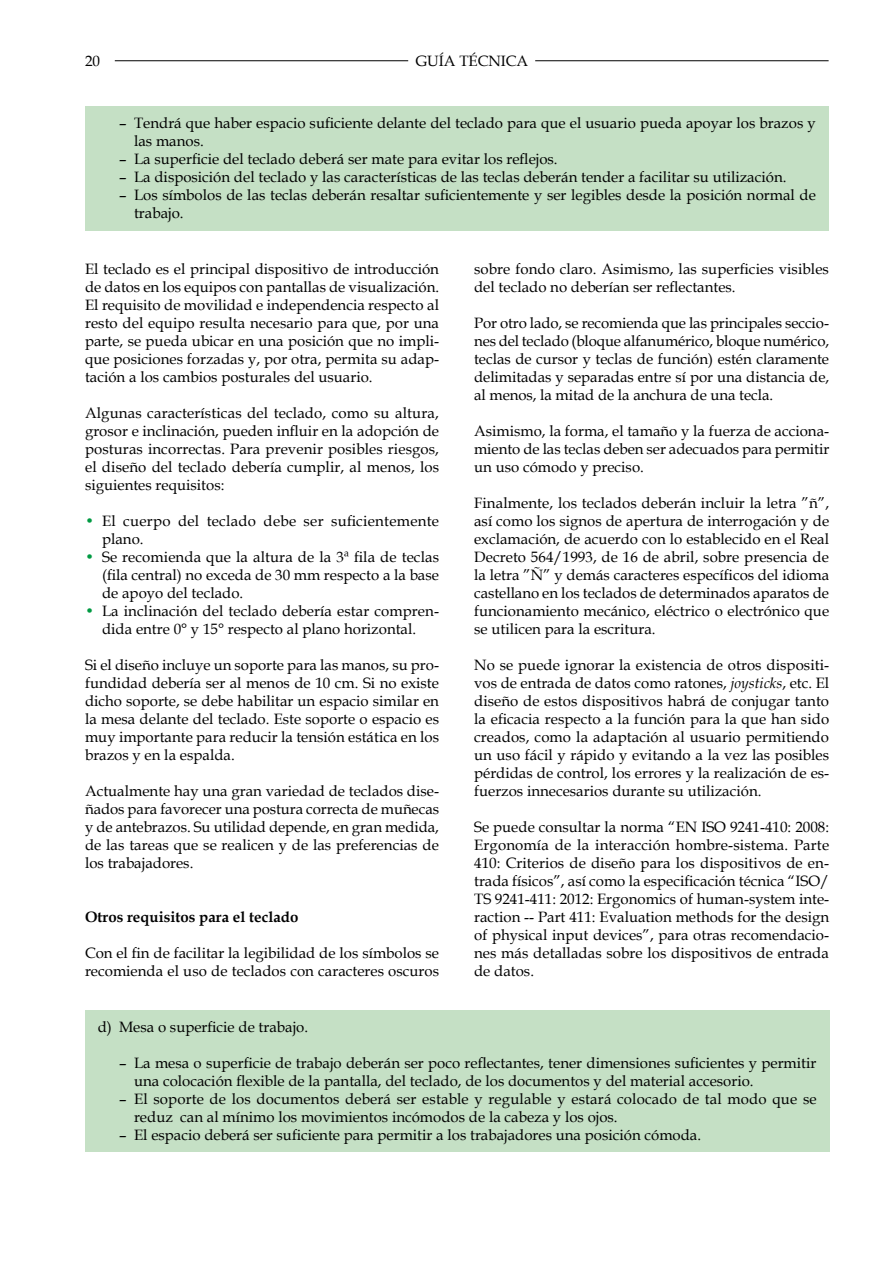
<style>
.page{position:relative;width:893px;height:1263px;background:#fff}
.page>*{position:absolute;margin:0;border:0;box-sizing:border-box;transform-origin:0 0}
.cpo_texto{font:15px/18px "Book Antiqua";color:#000;text-align:justify}
.lista_guion{font:15px/18px "Book Antiqua";color:#000;text-align:justify}
.cpo_texto-2{font:700 15px "Book Antiqua";color:#000}
.s1{color:#009a42}
.s2{font-style:italic}
</style>
<div class="page">
<hr style="left:115px;top:60px;width:293px;height:1px;background:#000">
<hr style="left:535px;top:60px;width:294px;height:1px;background:#000">
<div style="left:85px;top:106px;width:744px;height:125px;background:#c5e0c5"></div>
<div style="left:85px;top:1010px;width:744px;height:141px;background:#c5e0c5"></div>
<p class="cpo_texto" style="left:85px;top:52px;width:16px">20</p>
<p class="cpo_texto" style="left:416px;top:51px;width:114px">GUÍA TÉCNICA</p>
<p class="cpo_texto" style="left:134px;top:113px;width:683px;text-indent:-15px">– Tendrá que haber espacio suficiente delante del teclado para que el usuario pueda apoyar los brazos y las manos.</p>
<p class="cpo_texto" style="left:119px;top:149px;width:440px">– La superficie del teclado deberá ser mate para evitar los reflejos.</p>
<p class="cpo_texto" style="left:119px;top:167px;width:669px">– La disposición del teclado y las características de las teclas deberán tender a facilitar su utilización.</p>
<p class="cpo_texto" style="left:134px;top:185px;width:683px;text-indent:-15px">– Los símbolos de las teclas deberán resaltar suficientemente y ser legibles desde la posición normal de trabajo.</p>
<p class="cpo_texto" style="left:85px;top:259px;width:356px">El teclado es el principal dispositivo de introducción de datos en los equipos con pantallas de visualización.<br>El requisito de movilidad e independencia respecto al resto del equipo resulta necesario para que, por una parte, se pueda ubicar en una posición que no impli&shy;que posiciones forzadas y, por otra, permita su adap&shy;tación a los cambios posturales del usuario.</p>
<p class="cpo_texto" style="left:85px;top:403px;width:356px">Algunas características del teclado, como su altura, grosor e inclinación, pueden influir en la adopción de posturas incorrectas. Para prevenir posibles riesgos, el diseño del teclado debería cumplir, al menos, los siguientes requisitos:</p>
<p class="lista_guion" style="left:102px;top:511px;width:339px;text-indent:-17px"><span class="s1">•</span> El cuerpo del teclado debe ser suficientemente plano.</p>
<p class="lista_guion" style="left:102px;top:547px;width:339px;text-indent:-17px"><span class="s1">•</span> Se recomienda que la altura de la 3ª fila de teclas (fila central) no exceda de 30 mm respecto a la base de apoyo del teclado.</p>
<p class="lista_guion" style="left:85px;top:601px;width:355px;text-align:center"><span class="s1">•</span> La inclinación del teclado debería estar compren&shy;dida entre 0° y 15° respecto al plano horizontal.</p>
<p class="lista_guion" style="left:85px;top:655px;width:355px">Si el diseño incluye un soporte para las manos, su pro&shy;fundidad debería ser al menos de 10 cm. Si no existe dicho soporte, se debe habilitar un espacio similar en la mesa delante del teclado. Este soporte o espacio es muy importante para reducir la tensión estática en los brazos y en la espalda.</p>
<p class="cpo_texto" style="left:85px;top:781px;width:356px">Actualmente hay una gran variedad de teclados dise&shy;ñados para favorecer una postura correcta de muñecas y de antebrazos. Su utilidad depende, en gran medida, de las tareas que se realicen y de las preferencias de los trabajadores.</p>
<p class="cpo_texto-2" style="left:85px;top:906px;width:215px">Otros requisitos para el teclado</p>
<p class="cpo_texto" style="left:85px;top:943px;width:355px">Con el fin de facilitar la legibilidad de los símbolos se recomienda el uso de teclados con caracteres oscuros</p>
<p class="cpo_texto" style="left:474px;top:259px;width:356px">sobre fondo claro. Asimismo, las superficies visibles del teclado no deberían ser reflectantes.</p>
<p class="cpo_texto" style="left:474px;top:313px;width:357px">Por otro lado, se recomienda que las principales seccio&shy;nes del teclado (bloque alfanumérico, bloque numérico, teclas de cursor y teclas de función) estén claramente delimitadas y separadas entre sí por una distancia de, al menos, la mitad de la anchura de una tecla.</p>
<p class="cpo_texto" style="left:474px;top:421px;width:357px">Asimismo, la forma, el tamaño y la fuerza de acciona&shy;miento de las teclas deben ser adecuados para permitir un uso cómodo y preciso.</p>
<p class="cpo_texto" style="left:474px;top:493px;width:357px">Finalmente, los teclados deberán incluir la letra ”ñ”, así como los signos de apertura de interrogación y de exclamación, de acuerdo con lo establecido en el Real Decreto 564/1993, de 16 de abril, sobre presencia de la letra ”Ñ” y demás caracteres específicos del idioma castellano en los teclados de determinados aparatos de funcionamiento mecánico, eléctrico o electrónico que se utilicen para la escritura.</p>
<p class="cpo_texto" style="left:474px;top:655px;width:357px">No se puede ignorar la existencia de otros dispositi&shy;vos de entrada de datos como ratones, <span class="s2">joysticks</span>, etc. El diseño de estos dispositivos habrá de conjugar tanto la eficacia respecto a la función para la que han sido creados, como la adaptación al usuario permitiendo un uso fácil y rápido y evitando a la vez las posibles pérdidas de control, los errores y la realización de es&shy;fuerzos innecesarios durante su utilización.</p>
<p class="cpo_texto" style="left:474px;top:817px;width:357px">Se puede consultar la norma “EN ISO 9241-410: 2008:<br>Ergonomía de la interacción hombre-sistema. Parte 410: Criterios de diseño para los dispositivos de en&shy;trada físicos”, así como la especificación técnica “ISO/ TS 9241-411: 2012: Ergonomics of human-system inte&shy;raction -- Part 411: Evaluation methods for the design of physical input devices”, para otras recomendacio&shy;nes más detalladas sobre los dispositivos de entrada de datos.</p>
<p class="cpo_texto" style="left:98px;top:1017px;width:212px">d) Mesa o superficie de trabajo.</p>
<p class="cpo_texto" style="left:134px;top:1053px;width:684px;text-indent:-15px">– La mesa o superficie de trabajo deberán ser poco reflectantes, tener dimensiones suficientes y permitir una colocación flexible de la pantalla, del teclado, de los documentos y del material accesorio.</p>
<p class="cpo_texto" style="left:134px;top:1089px;width:684px;text-indent:-15px">– El soporte de los documentos deberá ser estable y regulable y estará colocado de tal modo que se reduz can al mínimo los movimientos incómodos de la cabeza y los ojos.</p>
<p class="cpo_texto" style="left:119px;top:1125px;width:584px">– El espacio deberá ser suficiente para permitir a los trabajadores una posición cómoda.</p>
</div>
